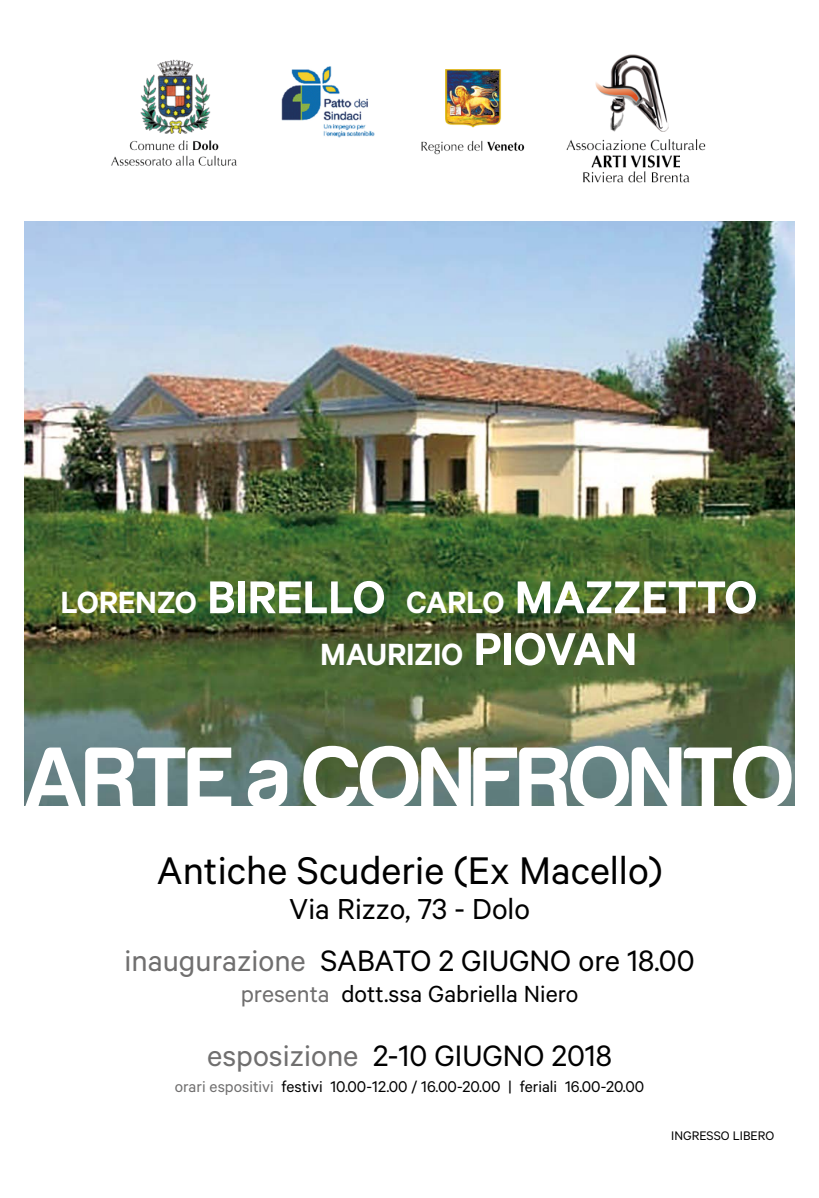
<style>
.page{position:relative;width:819px;height:1198px;background:#fff}
.page>*{position:absolute;margin:0;border:0;box-sizing:border-box;transform-origin:0 0}
.t1{font:89.51px "Harabara";color:#fff}
.t2{font:600 51.8px "Calibre";letter-spacing:-.01em;color:#fff}
.t3{font:43.4px "Calibre";color:#000}
.t4{font:600 34.56px "Calibre";letter-spacing:-.01em;color:#fff}
.t5{font:33.25px "Calibre";color:#000}
.t6{font:32.55px "Calibre";color:#000}
.t7{font:26.25px "Calibre";color:#000}
.t8{font:17.5px "Calibre";color:#000}
.t9{font:14px "Calibre";color:#000}
.s1{font-size:34.56px}
.s2{font-size:51.8px}
.s3{color:#706f6f}
</style>
<div class="page">
<img style="left:111px;top:54px;width:595px;height:129px">
<img style="left:25px;top:221px;width:769px;height:585px">
<h2 class="t2" style="left:61px;top:566px;width:698px"><span class="s1">LORENZO</span> BIRELLO <span class="s1">CARLO</span> MAZZETTO</h2>
<h3 class="t4" style="left:320px;top:634px;width:318px">MAURIZIO <span class="s2">PIOVAN</span></h3>
<h1 class="t1" style="left:25px;top:731px;width:771px">ARTE a CONFRONTO</h1>
<h3 class="t3" style="left:157px;top:845px;width:507px">Antiche Scuderie (Ex Macello)</h3>
<h3 class="t6" style="left:289px;top:890px;width:242px">Via Rizzo, 73 - Dolo</h3>
<h3 class="t5" style="left:124px;top:942px;width:571px"><span class="s3">inaugurazione</span> SABATO 2 GIUGNO ore 18.00</h3>
<h3 class="t7" style="left:241px;top:979px;width:339px"><span class="s3">presenta</span> dott.ssa Gabriella Niero</h3>
<h3 class="t5" style="left:207px;top:1036px;width:406px"><span class="s3">esposizione</span> 2-10 GIUGNO 2018</h3>
<p class="t8" style="left:175px;top:1077px;width:471px"><span class="s3">orari espositivi</span> festivi 10.00-12.00 / 16.00-20.00 | feriali 16.00-20.00</p>
<p class="t9" style="left:671px;top:1128px;width:104px">INGRESSO LIBERO</p>
</div>
